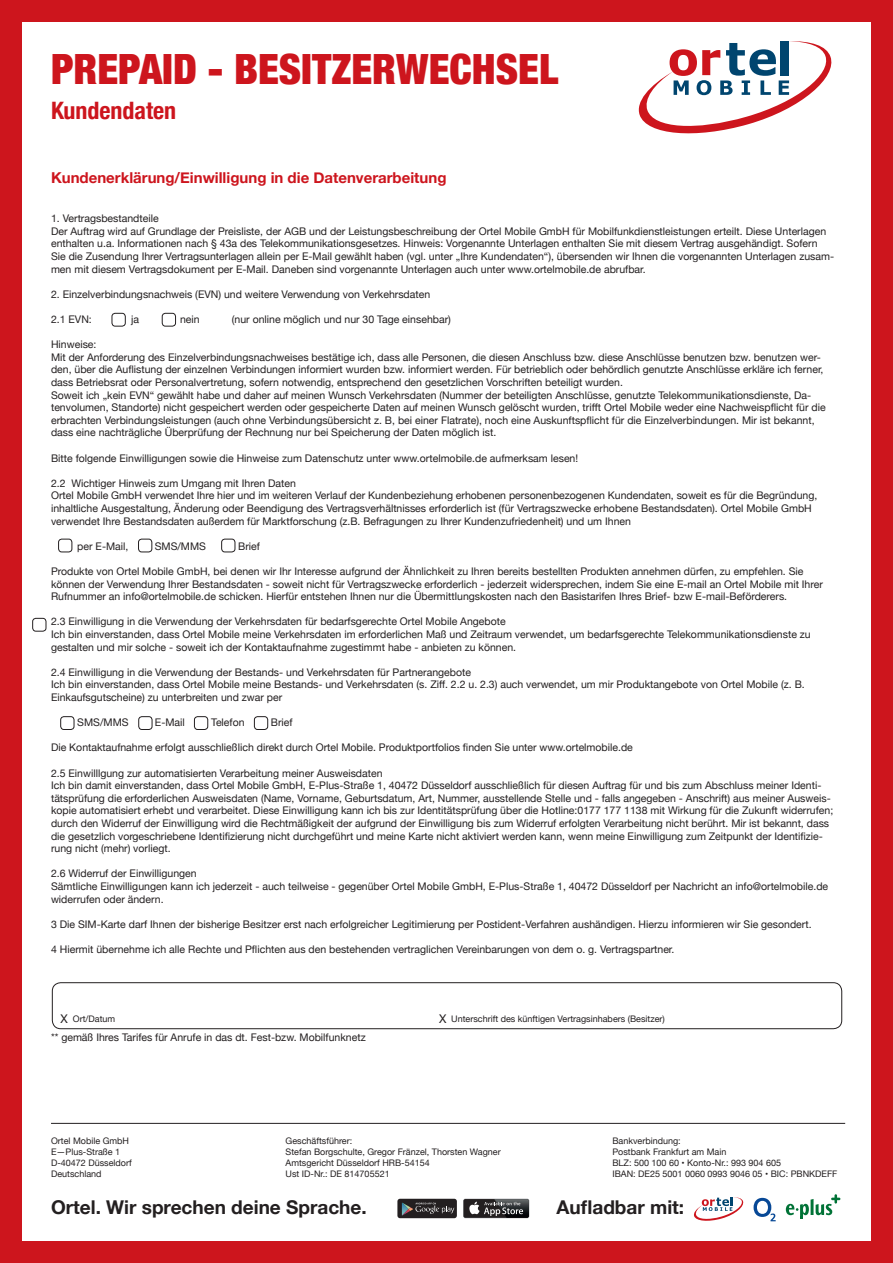
<style>
.page{position:relative;width:893px;height:1263px;background:#fff}
.page>*{position:absolute;margin:0;border:0;box-sizing:border-box;transform-origin:0 0}
.t1{font:900 condensed 41.7px "Helvetica Neue";color:#cd151d}
.t2{font:700 condensed 24px "Helvetica Neue";color:#cd151d}
.t3{font:700 19.05px "Helvetica Neue";color:#231f20}
.t4{font:700 15px "Helvetica Neue";color:#cd151d}
.t5{font:10.5px/12.6px "Helvetica Neue";color:#231f20}
.t6{font:9px/10.8px "Helvetica Neue";color:#231f20}
.s1{font-size:12px}
</style>
<div class="page">
<svg style="left:638px;top:41px;width:194px;height:93px"></svg>
<svg style="left:694px;top:1197px;width:50px;height:24px"></svg>
<svg style="left:754px;top:1198px;width:22px;height:23px"></svg>
<svg style="left:786px;top:1194px;width:54px;height:24px"></svg>
<div style="left:397px;top:1199px;width:60px;height:19px;background:#231f20;border-radius:3px"></div>
<svg style="left:402px;top:1203px;width:52px;height:12px"></svg>
<div style="left:463px;top:1198px;width:66px;height:20px;background:#dedee0;border-radius:2px"></div>
<div style="left:463px;top:1199px;width:66px;height:19px;background:#231f20;border-radius:2px"></div>
<img style="left:494px;top:1199px;width:35px;height:19px">
<svg style="left:469px;top:1202px;width:54px;height:14px"></svg>
<hr style="left:51px;top:1123px;width:794px;height:1px;background:#231f20">
<div style="left:52px;top:982px;width:790px;height:47px;border:1px solid #231f20;border-radius:9px"></div>
<div style="left:254px;top:716px;width:14px;height:14px;border:1px solid #231f20;border-radius:3px"></div>
<div style="left:194px;top:716px;width:14px;height:14px;border:1px solid #231f20;border-radius:3px"></div>
<div style="left:138px;top:716px;width:14px;height:14px;border:1px solid #231f20;border-radius:3px"></div>
<div style="left:60px;top:716px;width:14px;height:14px;border:1px solid #231f20;border-radius:3px"></div>
<div style="left:58px;top:539px;width:14px;height:13px;border:1px solid #231f20;border-radius:3px"></div>
<div style="left:112px;top:313px;width:14px;height:13px;border:1px solid #231f20;border-radius:3px"></div>
<div style="left:162px;top:313px;width:14px;height:13px;border:1px solid #231f20;border-radius:3px"></div>
<div style="left:32px;top:618px;width:14px;height:13px;border:1px solid #231f20;border-radius:3px"></div>
<div style="left:138px;top:539px;width:14px;height:13px;border:1px solid #231f20;border-radius:3px"></div>
<div style="left:221px;top:539px;width:14px;height:13px;border:1px solid #231f20;border-radius:3px"></div>
<div style="left:0;top:0;width:893px;height:21px;background:#cd151d"></div>
<div style="left:0;top:1242px;width:893px;height:21px;background:#cd151d"></div>
<div style="left:0;top:0;width:21px;height:1263px;background:#cd151d"></div>
<div style="left:872px;top:0;width:21px;height:1263px;background:#cd151d"></div>
<h1 class="t1" style="left:51px;top:35px;width:509px">PREPAID - BESITZERWECHSEL</h1>
<h2 class="t2" style="left:51px;top:90px;width:127px">Kundendaten</h2>
<h3 class="t4" style="left:51px;top:166px;width:397px">Kundenerklärung/Einwilligung in die Datenverarbeitung</h3>
<p class="t5" style="left:51px;top:213px;width:785px">1. Vertragsbestandteile<br>Der Auftrag wird auf Grundlage der Preisliste, der AGB und der Leistungsbeschreibung der Ortel Mobile GmbH für Mobilfunkdienstleistungen erteilt. Diese Unterlagen enthalten u.a. Informationen nach § 43a des Telekommunikationsgesetzes. Hinweis: Vorgenannte Unterlagen enthalten Sie mit diesem Vertrag ausgehändigt. Sofern Sie die Zusendung Ihrer Vertragsunterlagen allein per E-Mail gewählt haben (vgl. unter „Ihre Kundendaten“), übersenden wir Ihnen die vorgenannten Unterlagen zusam&shy;men mit diesem Vertragsdokument per E-Mail. Daneben sind vorgenannte Unterlagen auch unter www.ortelmobile.de abrufbar.</p>
<p class="t5" style="left:51px;top:288px;width:381px">2. Einzelverbindungsnachweis (EVN) und weitere Verwendung von Verkehrsdaten</p>
<p class="t5" style="left:51px;top:313px;width:42px">2.1 EVN:</p>
<p class="t5" style="left:131px;top:313px;width:9px">ja</p>
<p class="t5" style="left:180px;top:313px;width:21px">nein</p>
<p class="t5" style="left:232px;top:313px;width:221px">(nur online möglich und nur 30 Tage einsehbar)</p>
<p class="t5" style="left:51px;top:339px;width:776px">Hinweise:<br>Mit der Anforderung des Einzelverbindungsnachweises bestätige ich, dass alle Personen, die diesen Anschluss bzw. diese Anschlüsse benutzen bzw. benutzen wer&shy;den, über die Auflistung der einzelnen Verbindungen informiert wurden bzw. informiert werden. Für betrieblich oder behördlich genutzte Anschlüsse erkläre ich ferner, dass Betriebsrat oder Personalvertretung, sofern notwendig, entsprechend den gesetzlichen Vorschriften beteiligt wurden.<br>Soweit ich „kein EVN“ gewählt habe und daher auf meinen Wunsch Verkehrsdaten (Nummer der beteiligten Anschlüsse, genutzte Telekommunikationsdienste, Da&shy;tenvolumen, Standorte) nicht gespeichert werden oder gespeicherte Daten auf meinen Wunsch gelöscht wurden, trifft Ortel Mobile weder eine Nachweispflicht für die erbrachten Verbindungsleistungen (auch ohne Verbindungsübersicht z. B, bei einer Flatrate), noch eine Auskunftspflicht für die Einzelverbindungen. Mir ist bekannt, dass eine nachträgliche Überprüfung der Rechnung nur bei Speicherung der Daten möglich ist.</p>
<p class="t5" style="left:51px;top:452px;width:529px">Bitte folgende Einwilligungen sowie die Hinweise zum Datenschutz unter www.ortelmobile.de aufmerksam lesen!</p>
<p class="t5" style="left:51px;top:477px;width:768px">2.2 Wichtiger Hinweis zum Umgang mit Ihren Daten<br>Ortel Mobile GmbH verwendet Ihre hier und im weiteren Verlauf der Kundenbeziehung erhobenen personenbezogenen Kundendaten, soweit es für die Begründung, inhaltliche Ausgestaltung, Änderung oder Beendigung des Vertragsverhältnisses erforderlich ist (für Vertragszwecke erhobene Bestandsdaten). Ortel Mobile GmbH verwendet Ihre Bestandsdaten außerdem für Marktforschung (z.B. Befragungen zu Ihrer Kundenzufriedenheit) und um Ihnen</p>
<p class="t5" style="left:77px;top:540px;width:53px">per E-Mail,</p>
<p class="t5" style="left:155px;top:540px;width:53px">SMS/MMS</p>
<p class="t5" style="left:238px;top:540px;width:23px">Brief</p>
<p class="t5" style="left:51px;top:565px;width:773px">Produkte von Ortel Mobile GmbH, bei denen wir Ihr Interesse aufgrund der Ähnlichkeit zu Ihren bereits bestellten Produkten annehmen dürfen, zu empfehlen. Sie können der Verwendung Ihrer Bestandsdaten - soweit nicht für Vertragszwecke erforderlich - jederzeit widersprechen, indem Sie eine E-mail an Ortel Mobile mit Ihrer<br>Rufnummer an info@ortelmobile.de schicken. Hierfür entstehen Ihnen nur die Übermittlungskosten nach den Basistarifen Ihres Brief- bzw E-mail-Beförderers.</p>
<p class="t5" style="left:51px;top:616px;width:761px">2.3 Einwilligung in die Verwendung der Verkehrsdaten für bedarfsgerechte Ortel Mobile Angebote<br>Ich bin einverstanden, dass Ortel Mobile meine Verkehrsdaten im erforderlichen Maß und Zeitraum verwendet, um bedarfsgerechte Telekommunikationsdienste zu gestalten und mir solche - soweit ich der Kontaktaufnahme zugestimmt habe - anbieten zu können.</p>
<p class="t5" style="left:51px;top:666px;width:755px">2.4 Einwilligung in die Verwendung der Bestands- und Verkehrsdaten für Partnerangebote<br>Ich bin einverstanden, dass Ortel Mobile meine Bestands- und Verkehrsdaten (s. Ziff. 2.2 u. 2.3) auch verwendet, um mir Produktangebote von Ortel Mobile (z. B.<br>Einkaufsgutscheine) zu unterbreiten und zwar per</p>
<p class="t5" style="left:77px;top:717px;width:53px">SMS/MMS</p>
<p class="t5" style="left:155px;top:717px;width:31px">E-Mail</p>
<p class="t5" style="left:211px;top:717px;width:35px">Telefon</p>
<p class="t5" style="left:271px;top:717px;width:23px">Brief</p>
<p class="t5" style="left:51px;top:742px;width:583px">Die Kontaktaufnahme erfolgt ausschließlich direkt durch Ortel Mobile. Produktportfolios finden Sie unter www.ortelmobile.de</p>
<p class="t5" style="left:51px;top:767px;width:784px">2.5 Einwilllgung zur automatisierten Verarbeitung meiner Ausweisdaten<br>Ich bin damit einverstanden, dass Ortel Mobile GmbH, E-Plus-Straße 1, 40472 Düsseldorf ausschließlich für diesen Auftrag für und bis zum Abschluss meiner Identi&shy;tätsprüfung die erforderlichen Ausweisdaten (Name, Vorname, Geburtsdatum, Art, Nummer, ausstellende Stelle und - falls angegeben - Anschrift) aus meiner Ausweis&shy;kopie automatisiert erhebt und verarbeitet. Diese Einwilligung kann ich bis zur Identitätsprüfung über die Hotline:0177 177 1138 mit Wirkung für die Zukunft widerrufen; durch den Widerruf der Einwilligung wird die Rechtmäßigkeit der aufgrund der Einwilligung bis zum Widerruf erfolgten Verarbeitung nicht berührt. Mir ist bekannt, dass die gesetzlich vorgeschriebene Identifizierung nicht durchgeführt und meine Karte nicht aktiviert werden kann, wenn meine Einwilligung zum Zeitpunkt der Identifizie&shy;rung nicht (mehr) vorliegt.</p>
<p class="t5" style="left:51px;top:868px;width:779px">2.6 Widerruf der Einwilligungen<br>Sämtliche Einwilligungen kann ich jederzeit - auch teilweise - gegenüber Ortel Mobile GmbH, E-Plus-Straße 1, 40472 Düsseldorf per Nachricht an info@ortelmobile.de widerrufen oder ändern.</p>
<p class="t5" style="left:51px;top:918px;width:762px">3 Die SIM-Karte darf Ihnen der bisherige Besitzer erst nach erfolgreicher Legitimierung per Postident-Verfahren aushändigen. Hierzu informieren wir Sie gesondert.</p>
<p class="t5" style="left:51px;top:943px;width:625px">4 Hiermit übernehme ich alle Rechte und Pflichten aus den bestehenden vertraglichen Vereinbarungen von dem o. g. Vertragspartner.</p>
<p class="t6" style="left:61px;top:1014px;width:56px"><span class="s1">X</span> Ort/Datum</p>
<p class="t6" style="left:439px;top:1014px;width:227px"><span class="s1">X</span> Unterschrift des künftigen Vertragsinhabers (Besitzer)</p>
<p class="t5" style="left:51px;top:1032px;width:316px">** gemäß Ihres Tarifes für Anrufe in das dt. Fest-bzw. Mobilfunknetz</p>
<p class="t6" style="left:51px;top:1136px;width:82px">Ortel Mobile GmbH<br>E—Plus-Straße 1<br>D-40472 Düsseldorf<br>Deutschland</p>
<p class="t6" style="left:286px;top:1136px;width:217px">Geschäftsführer:<br>Stefan Borgschulte, Gregor Fränzel, Thorsten Wagner Amtsgericht Düsseldorf HRB-54154<br>Ust ID-Nr.: DE 814705521</p>
<p class="t6" style="left:612px;top:1136px;width:227px">Bankverbindung:<br>Postbank Frankfurt am Main<br>BLZ: 500 100 60 • Konto-Nr.: 993 904 605<br>IBAN: DE25 5001 0060 0993 9046 05 • BIC: PBNKDEFF</p>
<h3 class="t3" style="left:51px;top:1192px;width:317px">Ortel. Wir sprechen deine Sprache.</h3>
<h3 class="t3" style="left:556px;top:1192px;width:129px">Aufladbar mit:</h3>
</div>
